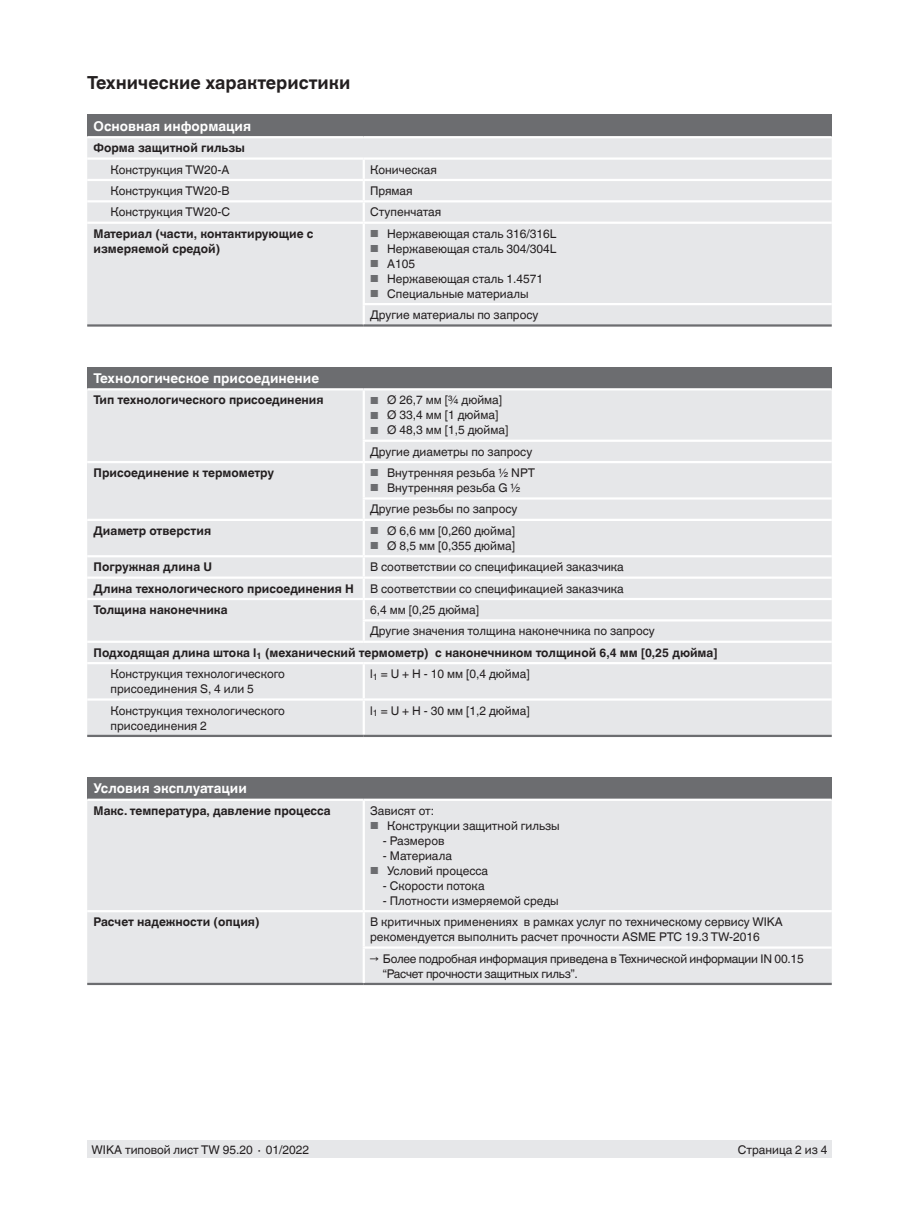
<style>
.page{position:relative;width:919px;height:1214px;background:#fff}
.page>*{position:absolute;margin:0;border:0;box-sizing:border-box;transform-origin:0 0}
.t1{font:700 18px "Helvetica World";color:#231f20}
.t2{font:700 13.5px "Helvetica World";color:#fff}
.t3{font:12px/21.3px "Helvetica World";color:#231f20}
.t4{font:700 12px/15px "Helvetica World";color:#231f20}
.t5{font:12px/15px "Helvetica World";letter-spacing:-.02em;color:#231f20}
.s1{font-size:10.2px;color:#6c6d70}
</style>
<div class="page">
<div style="left:87px;top:1140px;width:744px;height:17px;background:#e6e7e9"></div>
<div style="left:87px;top:115px;width:744px;height:22px;background:#6c6d70"></div>
<div style="left:87px;top:138px;width:744px;height:186px;background:#e6e7e9"></div>
<hr style="left:87px;top:324px;width:277px;height:2px;background:#6c6d70">
<hr style="left:362px;top:303px;width:469px;height:2px;background:#fff">
<hr style="left:87px;top:136px;width:277px;height:2px;background:#fff">
<hr style="left:364px;top:136px;width:467px;height:2px;background:#fff">
<hr style="left:362px;top:224px;width:3px;height:79px;background:#fff">
<hr style="left:362px;top:305px;width:3px;height:19px;background:#fff">
<hr style="left:87px;top:179px;width:277px;height:2px;background:#fff">
<hr style="left:87px;top:200px;width:277px;height:2px;background:#fff">
<hr style="left:87px;top:222px;width:277px;height:2px;background:#fff">
<hr style="left:364px;top:222px;width:467px;height:2px;background:#fff">
<hr style="left:364px;top:324px;width:467px;height:2px;background:#6c6d70">
<hr style="left:362px;top:160px;width:3px;height:19px;background:#fff">
<hr style="left:364px;top:179px;width:467px;height:2px;background:#fff">
<hr style="left:362px;top:181px;width:3px;height:19px;background:#fff">
<hr style="left:364px;top:200px;width:467px;height:2px;background:#fff">
<hr style="left:362px;top:202px;width:3px;height:20px;background:#fff">
<hr style="left:87px;top:157px;width:277px;height:3px;background:#fff">
<hr style="left:364px;top:157px;width:467px;height:3px;background:#fff">
<div style="left:87px;top:367px;width:744px;height:22px;background:#6c6d70"></div>
<div style="left:87px;top:390px;width:744px;height:344px;background:#e6e7e9"></div>
<div style="left:87px;top:462px;width:277px;height:58px;background:#e6e7e9"></div>
<hr style="left:362px;top:390px;width:3px;height:49px;background:#fff">
<hr style="left:362px;top:439px;width:469px;height:3px;background:#fff">
<hr style="left:362px;top:442px;width:3px;height:19px;background:#fff">
<hr style="left:87px;top:461px;width:277px;height:2px;background:#fff">
<hr style="left:364px;top:461px;width:467px;height:2px;background:#fff">
<hr style="left:362px;top:463px;width:3px;height:34px;background:#fff">
<hr style="left:362px;top:497px;width:469px;height:2px;background:#fff">
<hr style="left:362px;top:499px;width:3px;height:20px;background:#fff">
<hr style="left:87px;top:519px;width:277px;height:2px;background:#fff">
<hr style="left:364px;top:519px;width:467px;height:2px;background:#fff">
<hr style="left:362px;top:521px;width:3px;height:34px;background:#fff">
<hr style="left:87px;top:388px;width:277px;height:2px;background:#fff">
<hr style="left:364px;top:388px;width:467px;height:2px;background:#fff">
<hr style="left:87px;top:555px;width:277px;height:2px;background:#fff">
<hr style="left:364px;top:555px;width:467px;height:2px;background:#fff">
<hr style="left:362px;top:557px;width:3px;height:19px;background:#fff">
<hr style="left:87px;top:576px;width:277px;height:3px;background:#fff">
<hr style="left:364px;top:576px;width:467px;height:3px;background:#fff">
<hr style="left:362px;top:579px;width:3px;height:19px;background:#fff">
<hr style="left:364px;top:598px;width:467px;height:2px;background:#fff">
<hr style="left:362px;top:619px;width:469px;height:2px;background:#fff">
<hr style="left:87px;top:662px;width:277px;height:2px;background:#fff">
<hr style="left:364px;top:662px;width:467px;height:2px;background:#fff">
<hr style="left:362px;top:664px;width:3px;height:34px;background:#fff">
<hr style="left:87px;top:698px;width:277px;height:2px;background:#fff">
<hr style="left:364px;top:698px;width:467px;height:2px;background:#fff">
<hr style="left:362px;top:700px;width:3px;height:34px;background:#fff">
<hr style="left:87px;top:734px;width:277px;height:3px;background:#6c6d70">
<hr style="left:364px;top:734px;width:467px;height:3px;background:#6c6d70">
<hr style="left:87px;top:598px;width:277px;height:2px;background:#fff">
<hr style="left:362px;top:600px;width:3px;height:19px;background:#fff">
<hr style="left:362px;top:621px;width:3px;height:19px;background:#fff">
<hr style="left:87px;top:640px;width:277px;height:3px;background:#fff">
<hr style="left:364px;top:640px;width:467px;height:3px;background:#fff">
<div style="left:87px;top:777px;width:744px;height:22px;background:#6c6d70"></div>
<div style="left:87px;top:801px;width:744px;height:181px;background:#e6e7e9"></div>
<hr style="left:87px;top:982px;width:277px;height:3px;background:#6c6d70">
<hr style="left:87px;top:798px;width:277px;height:3px;background:#fff">
<hr style="left:364px;top:798px;width:467px;height:3px;background:#fff">
<hr style="left:362px;top:801px;width:3px;height:109px;background:#fff">
<hr style="left:364px;top:910px;width:467px;height:2px;background:#fff">
<hr style="left:362px;top:946px;width:469px;height:2px;background:#fff">
<hr style="left:364px;top:982px;width:467px;height:3px;background:#6c6d70">
<hr style="left:87px;top:910px;width:277px;height:2px;background:#fff">
<hr style="left:362px;top:912px;width:3px;height:34px;background:#fff">
<hr style="left:362px;top:948px;width:3px;height:34px;background:#fff">
<h1 class="t1" style="left:87px;top:73px;width:265px">Технические характеристики</h1>
<p class="t2" style="left:94px;top:118px;width:159px">Основная информация</p>
<p class="t4" style="left:94px;top:141px;width:153px">Форма защитной гильзы</p>
<p class="t3" style="left:111px;top:159px;width:120px">Конструкция TW20-A</p>
<p class="t3" style="left:370px;top:159px;width:68px">Коническая</p>
<p class="t3" style="left:111px;top:180px;width:120px">Конструкция TW20-B</p>
<p class="t3" style="left:370px;top:180px;width:44px">Прямая</p>
<p class="t3" style="left:111px;top:201px;width:121px">Конструкция TW20-C</p>
<p class="t3" style="left:370px;top:201px;width:73px">Ступенчатая</p>
<p class="t4" style="left:94px;top:226px;width:221px">Материал (части, контактирующие с измеряемой средой)</p>
<p class="t3" style="left:370px;top:223px;width:188px"><span class="s1">■</span> Нержавеющая сталь 316/316L</p>
<p class="t3" style="left:370px;top:238px;width:188px"><span class="s1">■</span> Нержавеющая сталь 304/304L</p>
<p class="t3" style="left:370px;top:253px;width:47px"><span class="s1">■</span> A105</p>
<p class="t3" style="left:370px;top:268px;width:174px"><span class="s1">■</span> Нержавеющая сталь 1.4571</p>
<p class="t3" style="left:370px;top:283px;width:170px"><span class="s1">■</span> Специальные материалы<br>Другие материалы по запросу</p>
<p class="t2" style="left:94px;top:370px;width:227px">Технологическое присоединение</p>
<p class="t4" style="left:94px;top:393px;width:231px">Тип технологического присоединения</p>
<p class="t3" style="left:370px;top:389px;width:133px"><span class="s1">■</span> Ø 26,7 мм [¾ дюйма]</p>
<p class="t3" style="left:370px;top:404px;width:130px"><span class="s1">■</span> Ø 33,4 мм [1 дюйма]</p>
<p class="t3" style="left:370px;top:419px;width:164px"><span class="s1">■</span> Ø 48,3 мм [1,5 дюйма]<br>Другие диаметры по запросу</p>
<p class="t4" style="left:94px;top:465px;width:182px">Присоединение к термометру</p>
<p class="t3" style="left:370px;top:462px;width:166px"><span class="s1">■</span> Внутренняя резьба ½ NPT</p>
<p class="t3" style="left:370px;top:477px;width:152px"><span class="s1">■</span> Внутренняя резьба G ½<br>Другие резьбы по запросу</p>
<p class="t4" style="left:94px;top:523px;width:119px">Диаметр отверстия</p>
<p class="t3" style="left:370px;top:520px;width:146px"><span class="s1">■</span> Ø 6,6 мм [0,260 дюйма]</p>
<p class="t3" style="left:370px;top:535px;width:146px"><span class="s1">■</span> Ø 8,5 мм [0,355 дюйма]</p>
<p class="t4" style="left:94px;top:559px;width:120px">Погружная длина U</p>
<p class="t3" style="left:370px;top:556px;width:255px">В соответствии со спецификацией заказчика</p>
<p class="t4" style="left:94px;top:581px;width:262px">Длина технологического присоединения H</p>
<p class="t3" style="left:370px;top:578px;width:255px">В соответствии со спецификацией заказчика</p>
<p class="t4" style="left:94px;top:602px;width:136px">Толщина наконечника</p>
<p class="t3" style="left:370px;top:599px;width:110px">6,4 мм [0,25 дюйма]</p>
<p class="t3" style="left:370px;top:620px;width:286px">Другие значения толщина наконечника по запросу</p>
<p class="t4" style="left:94px;top:645px;width:625px">Подходящая длина штока l<sub>1</sub> (механический термометр) с наконечником толщиной 6,4 мм [0,25 дюйма]</p>
<p class="t3" style="left:111px;top:663px;width:176px">Конструкция технологического</p>
<p class="t3" style="left:111px;top:678px;width:145px">присоединения S, 4 или 5</p>
<p class="t3" style="left:370px;top:663px;width:161px">l<sub>1</sub> = U + H - 10 мм [0,4 дюйма]</p>
<p class="t3" style="left:111px;top:703px;width:176px;line-height:15px">Конструкция технологического присоединения 2</p>
<p class="t3" style="left:370px;top:699px;width:161px">l<sub>1</sub> = U + H - 30 мм [1,2 дюйма]</p>
<p class="t2" style="left:94px;top:781px;width:155px">Условия эксплуатации</p>
<p class="t4" style="left:94px;top:803px;width:239px">Макс. температура, давление процесса</p>
<p class="t3" style="left:370px;top:800px;width:66px">Зависят от:</p>
<p class="t3" style="left:370px;top:815px;width:191px"><span class="s1">■</span> Конструкции защитной гильзы</p>
<p class="t3" style="left:383px;top:830px;width:63px">- Размеров</p>
<p class="t3" style="left:383px;top:845px;width:70px">- Материала</p>
<p class="t3" style="left:370px;top:860px;width:120px"><span class="s1">■</span> Условий процесса</p>
<p class="t3" style="left:383px;top:875px;width:103px">- Скорости потока</p>
<p class="t3" style="left:383px;top:890px;width:177px">- Плотности измеряемой среды</p>
<p class="t4" style="left:94px;top:914px;width:167px">Расчет надежности (опция)</p>
<p class="t3" style="left:370px;top:914px;width:414px;line-height:15px">В критичных применениях в рамках услуг по техническому сервису WIKA рекомендуется выполнить расчет прочности ASME PTC 19.3 TW-2016</p>
<p class="t5" style="left:383px;top:951px;width:422px;text-indent:-13px">→ Более подробная информация приведена в Технической информации IN 00.15 “Расчет прочности защитных гильз”.</p>
<p class="t3" style="left:91px;top:1138px;width:219px">WIKA типовой лист TW 95.20 ∙ 01/2022</p>
<p class="t3" style="left:737px;top:1138px;width:91px">Страница 2 из 4</p>
</div>
